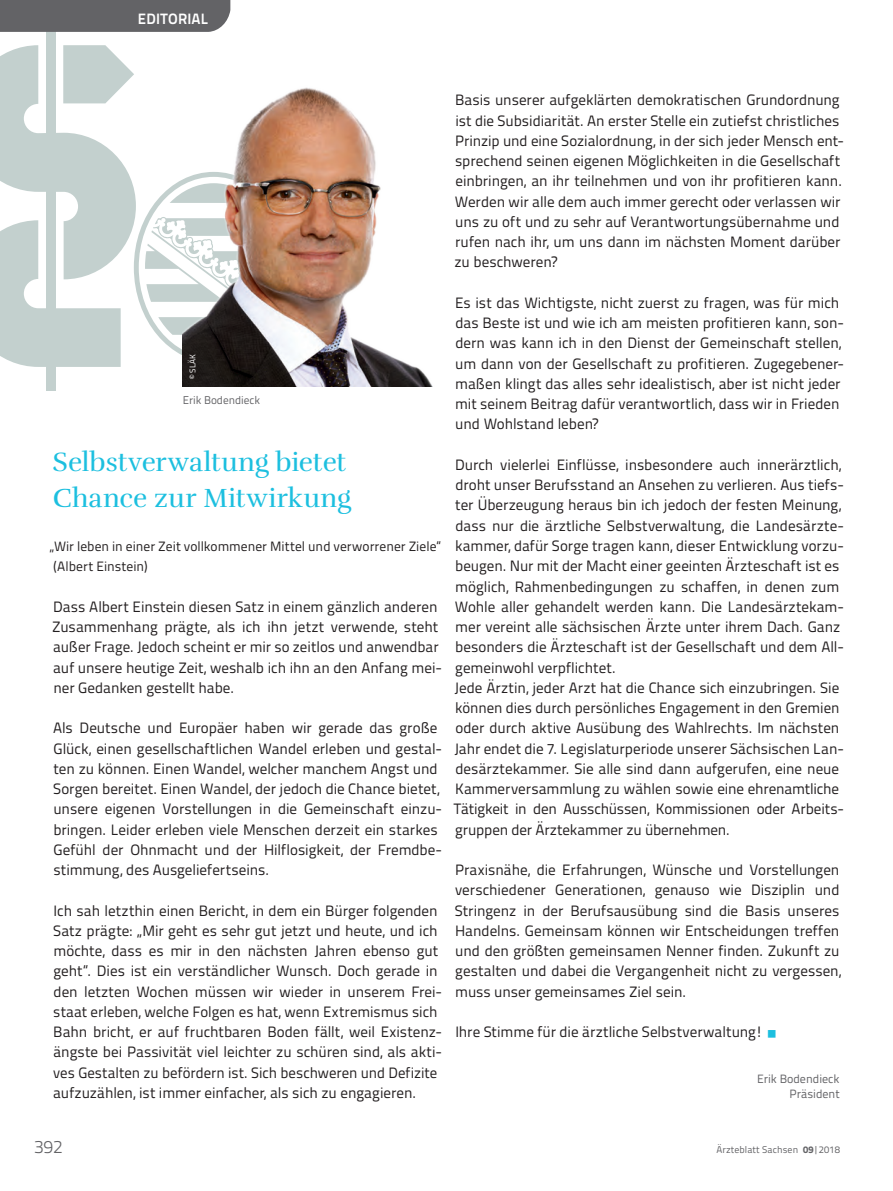
<style>
.page{position:relative;width:893px;height:1191px;background:#fff}
.page>*{position:absolute;margin:0;border:0;box-sizing:border-box;transform-origin:0 0}
.t1{font:27px/36px "Rufina";color:#1cbfdf}
.t2{font:300 18px "Titillium Text";color:#636366}
.t3{font:15px/20.2px "Titillium Text";color:#231f20}
.t4{font:700 15px "Titillium Text";letter-spacing:.015em;color:#fff}
.t5{font:13.5px/20.2px "Titillium Text";letter-spacing:.005em;color:#231f20}
.t6{font:12px/15px "Titillium Text";color:#636366;text-align:right}
.t7{font:11.25px "Titillium Text";color:#636366}
.t8{font:9.75px "Titillium Text";letter-spacing:.01em;color:#636366}
.t9{font:8.25px "Titillium Text";color:#fff}
.s1{color:#1cbfdf}
.s2{font-weight:800}
</style>
<div class="page">
<svg style="left:0;top:45px;width:183px;height:322px"></svg>
<div style="left:46px;top:32px;width:9px;height:358px;background:#c3d0ce"></div>
<div style="left:0;top:0;width:230px;height:32px;background:#636366"></div>
<img style="left:183px;top:87px;width:250px;height:300px">
<p class="t4" style="left:138px;top:7px;width:72px">EDITORIAL</p>
<p class="t9" style="left:186px;top:379px;width:26px;rotate:-90deg">© SLÄK</p>
<p class="t7" style="left:183px;top:392px;width:79px">Erik Bodendieck</p>
<h1 class="t1" style="left:53px;top:444px;width:300px">Selbstverwaltung bietet<br>Chance zur Mitwirkung</h1>
<p class="t5" style="left:54px;top:535px;width:389px;text-indent:-4px">„Wir leben in einer Zeit vollkommener Mittel und verworrener Ziele“ (Albert Einstein)</p>
<p class="t3" style="left:52px;top:595px;width:391px">Dass Albert Einstein diesen Satz in einem gänzlich anderen Zusammenhang prägte, als ich ihn jetzt verwende, steht außer Frage. Jedoch scheint er mir so zeitlos und anwendbar auf unsere heutige Zeit, weshalb ich ihn an den Anfang mei&shy;ner Gedanken gestellt habe.</p>
<p class="t3" style="left:53px;top:717px;width:391px">Als Deutsche und Europäer haben wir gerade das große Glück, einen gesellschaftlichen Wandel erleben und gestal&shy;ten zu können. Einen Wandel, welcher manchem Angst und Sorgen bereitet. Einen Wandel, der jedoch die Chance bietet, unsere eigenen Vorstellungen in die Gemeinschaft einzu&shy;bringen. Leider erleben viele Menschen derzeit ein starkes Gefühl der Ohnmacht und der Hilflosigkeit, der Fremdbe&shy;stimmung, des Ausgeliefertseins.</p>
<p class="t3" style="left:53px;top:899px;width:391px">Ich sah letzthin einen Bericht, in dem ein Bürger folgenden Satz prägte: „Mir geht es sehr gut jetzt und heute, und ich möchte, dass es mir in den nächsten Jahren ebenso gut geht“. Dies ist ein verständlicher Wunsch. Doch gerade in den letzten Wochen müssen wir wieder in unserem Frei&shy;staat erleben, welche Folgen es hat, wenn Extremismus sich Bahn bricht, er auf fruchtbaren Boden fällt, weil Existenz&shy;ängste bei Passivität viel leichter zu schüren sind, als akti&shy;ves Gestalten zu befördern ist. Sich beschweren und Defizite aufzuzählen, ist immer einfacher, als sich zu engagieren.</p>
<p class="t3" style="left:454px;top:89px;width:391px">Basis unserer aufgeklärten demokratischen Grundordnung ist die Subsidiarität. An erster Stelle ein zutiefst christliches Prinzip und eine Sozialordnung, in der sich jeder Mensch ent&shy;sprechend seinen eigenen Möglichkeiten in die Gesellschaft einbringen, an ihr teilnehmen und von ihr profitieren kann.<br>Werden wir alle dem auch immer gerecht oder verlassen wir uns zu oft und zu sehr auf Verantwortungsübernahme und rufen nach ihr, um uns dann im nächsten Moment darüber zu beschweren?</p>
<p class="t3" style="left:455px;top:292px;width:390px">Es ist das Wichtigste, nicht zuerst zu fragen, was für mich das Beste ist und wie ich am meisten profitieren kann, son&shy;dern was kann ich in den Dienst der Gemeinschaft stellen, um dann von der Gesellschaft zu profitieren. Zugegebener&shy;maßen klingt das alles sehr idealistisch, aber ist nicht jeder mit seinem Beitrag dafür verantwortlich, dass wir in Frieden und Wohlstand leben?</p>
<p class="t3" style="left:454px;top:454px;width:392px">Durch vielerlei Einflüsse, insbesondere auch innerärztlich, droht unser Berufsstand an Ansehen zu verlieren. Aus tiefs&shy;ter Überzeugung heraus bin ich jedoch der festen Meinung, dass nur die ärztliche Selbstverwaltung, die Landesärzte&shy;kammer, dafür Sorge tragen kann, dieser Entwicklung vorzu&shy;beugen. Nur mit der Macht einer geeinten Ärzteschaft ist es möglich, Rahmenbedingungen zu schaffen, in denen zum Wohle aller gehandelt werden kann. Die Landesärztekam&shy;mer vereint alle sächsischen Ärzte unter ihrem Dach. Ganz besonders die Ärzteschaft ist der Gesellschaft und dem All&shy;gemeinwohl verpflichtet.<br>Jede Ärztin, jeder Arzt hat die Chance sich einzubringen. Sie können dies durch persönliches Engagement in den Gremien oder durch aktive Ausübung des Wahlrechts. Im nächsten Jahr endet die 7. Legislaturperiode unserer Sächsischen Lan&shy;desärztekammer. Sie alle sind dann aufgerufen, eine neue Kammerversammlung zu wählen sowie eine ehrenamtliche Tätigkeit in den Ausschüssen, Kommissionen oder Arbeits&shy;gruppen der Ärztekammer zu übernehmen.</p>
<p class="t3" style="left:455px;top:859px;width:388px">Praxisnähe, die Erfahrungen, Wünsche und Vorstellungen verschiedener Generationen, genauso wie Disziplin und Stringenz in der Berufsausübung sind die Basis unseres Handelns. Gemeinsam können wir Entscheidungen treffen und den größten gemeinsamen Nenner finden. Zukunft zu gestalten und dabei die Vergangenheit nicht zu vergessen, muss unser gemeinsames Ziel sein.</p>
<p class="t3" style="left:455px;top:1021px;width:323px">Ihre Stimme für die ärztliche Selbstverwaltung! <span class="s1">○</span></p>
<p class="t6" style="left:757px;top:1070px;width:84px">Erik Bodendieck<br>Präsident</p>
<p class="t2" style="left:34px;top:1133px;width:30px">392</p>
<p class="t8" style="left:717px;top:1142px;width:125px">Ärzteblatt Sachsen <span class="s2">09</span>|2018</p>
</div>
